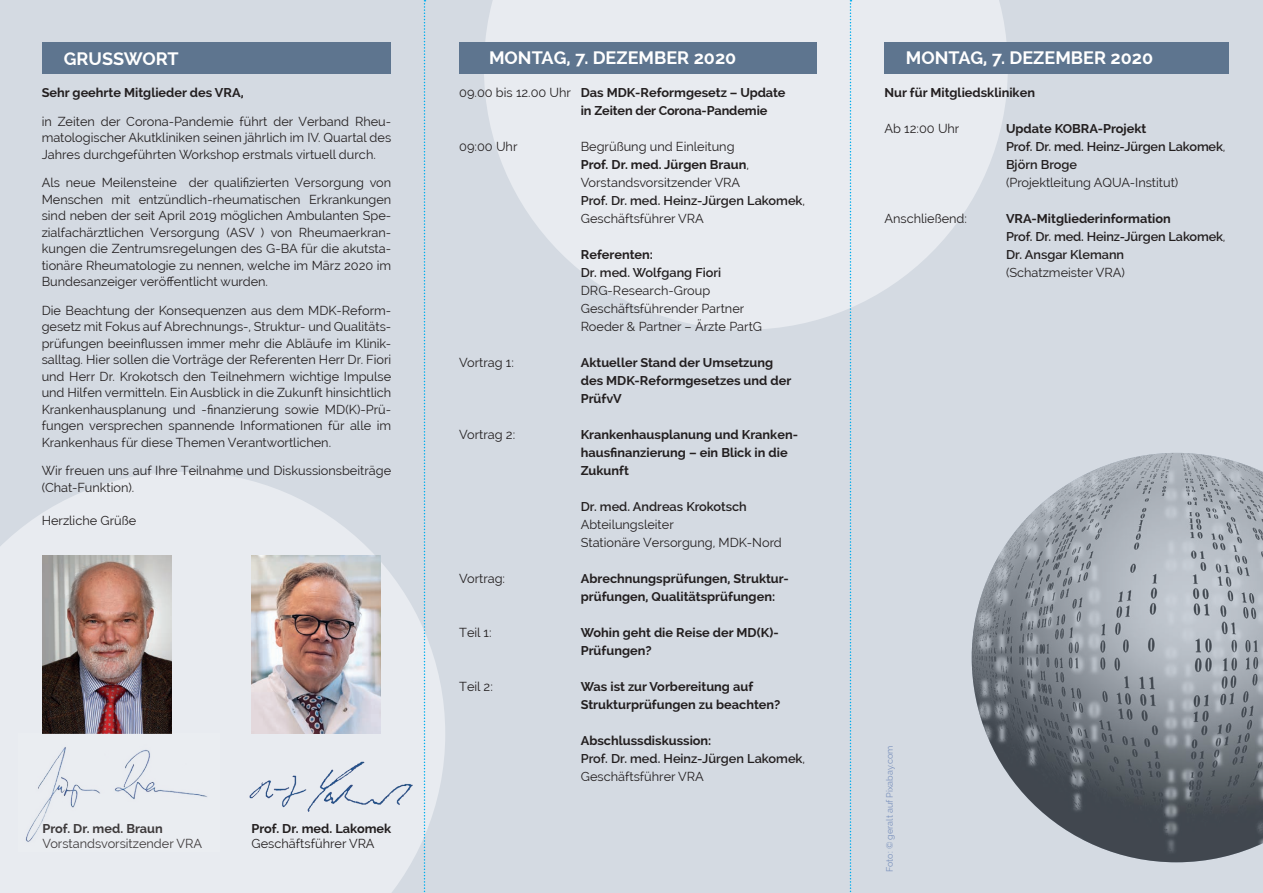
<style>
.page{position:relative;width:1263px;height:893px;background:#d4dae2}
.page>*{position:absolute;margin:0;border:0;box-sizing:border-box;transform-origin:0 0}
.t1{font:700 18px "Raleway";color:#fff}
.t2{font:12.75px/16.5px "Raleway";color:#231f20}
.t3{font:700 12.75px/18px "Raleway";color:#231f20}
.t4{font:600 12.75px/18px "Raleway";color:#231f20}
.t5{font:9px "Raleway";color:#7b92bd}
.s1{font-weight:400}
.s2{font-weight:700}
.s3{font-weight:600}
</style>
<div class="page">
<svg style="left:0;top:472px;width:445px;height:421px;fill:#e8ebf0"></svg>
<svg style="left:484px;top:0;width:524px;height:330px;fill:#e8ebf0"></svg>
<div style="left:43px;top:43px;width:348px;height:31px;background:#5e758f"></div>
<div style="left:459px;top:43px;width:357px;height:31px;background:#5e758f"></div>
<div style="left:884px;top:43px;width:344px;height:31px;background:#5e758f"></div>
<img style="left:43px;top:555px;width:128px;height:179px">
<img style="left:252px;top:555px;width:128px;height:179px">
<svg style="left:424px;top:0;width:1px;height:893px"></svg>
<svg style="left:850px;top:0;width:1px;height:893px"></svg>
<img style="left:972px;top:453px;width:291px;height:409px">
<div style="left:18px;top:734px;width:202px;height:118px;background:#eaedf1"></div>
<img style="left:247px;top:761px;width:166px;height:50px">
<h1 class="t1" style="left:64px;top:48px;width:116px">GRUSSWORT</h1>
<p class="t3" style="left:42px;top:84px;width:203px">Sehr geehrte Mitglieder des VRA,</p>
<p class="t2" style="left:42px;top:113px;width:351px;text-align:justify">in Zeiten der Corona-Pandemie führt der Verband Rheu&shy;matologischer Akutkliniken seinen jährlich im IV. Quartal des Jahres durchgeführten Workshop erstmals virtuell durch.</p>
<p class="t2" style="left:42px;top:174px;width:351px;text-align:justify">Als neue Meilensteine der qualifizierten Versorgung von Menschen mit entzündlich-rheumatischen Erkrankungen sind neben der seit April 2019 möglichen Ambulanten Spe&shy;zialfachärztlichen Versorgung (ASV ) von Rheumaerkran&shy;kungen die Zentrumsregelungen des G-BA für die akutsta&shy;tionäre Rheumatologie zu nennen, welche im März 2020 im Bundesanzeiger veröffentlicht wurden.</p>
<p class="t2" style="left:42px;top:302px;width:351px;text-align:justify">Die Beachtung der Konsequenzen aus dem MDK-Reform&shy;gesetz mit Fokus auf Abrechnungs-, Struktur- und Qualitäts&shy;prüfungen beeinflussen immer mehr die Abläufe im Klinik&shy;salltag. Hier sollen die Vorträge der Referenten Herr Dr. Fiori und Herr Dr. Krokotsch den Teilnehmern wichtige Impulse und Hilfen vermitteln. Ein Ausblick in die Zukunft hinsichtlich Krankenhausplanung und -finanzierung sowie MD(K)-Prü&shy;fungen versprechen spannende Informationen für alle im Krankenhaus für diese Themen Verantwortlichen.</p>
<p class="t2" style="left:42px;top:462px;width:351px">Wir freuen uns auf Ihre Teilnahme und Diskussionsbeiträge (Chat-Funktion).</p>
<p class="t2" style="left:42px;top:512px;width:96px">Herzliche Grüße</p>
<p class="t3" style="left:43px;top:819px;width:122px">Prof. Dr. med. Braun</p>
<p class="t2" style="left:43px;top:835px;width:161px">Vorstandsvorsitzender VRA</p>
<p class="t3" style="left:252px;top:819px;width:141px">Prof. Dr. med. Lakomek</p>
<p class="t2" style="left:252px;top:835px;width:125px">Geschäftsführer VRA</p>
<h1 class="t1" style="left:489px;top:48px;width:249px">MONTAG, 7. DEZEMBER 2020</h1>
<h1 class="t1" style="left:906px;top:48px;width:249px">MONTAG, 7. DEZEMBER 2020</h1>
<p class="t3" style="left:581px;top:84px;width:206px;text-indent:-122px"><span class="s1">09.00 bis 12.00 Uhr</span> Das MDK-Reformgesetz – Update in Zeiten der Corona-Pandemie</p>
<p class="t2" style="left:459px;top:138px;width:60px">09:00 Uhr</p>
<p class="t2" style="left:581px;top:138px;width:226px;line-height:18px">Begrüßung und Einleitung<br><span class="s2">Prof. Dr. med. Jürgen Braun</span>,<br>Vorstandsvorsitzender VRA<br><span class="s3">Prof. Dr. med. Heinz-Jürgen Lakomek</span>,<br>Geschäftsführer VRA</p>
<p class="t3" style="left:581px;top:246px;width:74px">Referenten:</p>
<p class="t4" style="left:581px;top:264px;width:142px">Dr. med. Wolfgang Fiori</p>
<p class="t2" style="left:581px;top:282px;width:183px;line-height:18px">DRG-Research-Group<br>Geschäftsführender Partner<br>Roeder &amp; Partner – Ärzte PartG</p>
<p class="t2" style="left:459px;top:354px;width:56px">Vortrag 1:</p>
<p class="t3" style="left:581px;top:354px;width:212px">Aktueller Stand der Umsetzung des MDK-Reformgesetzes und der<br>PrüfvV</p>
<p class="t2" style="left:459px;top:426px;width:57px">Vortrag 2:</p>
<p class="t3" style="left:581px;top:426px;width:219px">Krankenhausplanung und Kranken&shy;hausfinanzierung – ein Blick in die<br>Zukunft</p>
<p class="t4" style="left:581px;top:498px;width:168px">Dr. med. Andreas Krokotsch</p>
<p class="t2" style="left:581px;top:516px;width:202px;line-height:18px">Abteilungsleiter<br>Stationäre Versorgung, MDK-Nord</p>
<p class="t2" style="left:459px;top:570px;width:47px">Vortrag:</p>
<p class="t3" style="left:581px;top:570px;width:210px">Abrechnungsprüfungen, Struktur&shy;prüfungen, Qualitätsprüfungen:</p>
<p class="t2" style="left:459px;top:624px;width:34px">Teil 1:</p>
<p class="t3" style="left:581px;top:624px;width:199px">Wohin geht die Reise der MD(K)-<br>Prüfungen?</p>
<p class="t2" style="left:459px;top:678px;width:35px">Teil 2:</p>
<p class="t3" style="left:581px;top:678px;width:201px">Was ist zur Vorbereitung auf<br>Strukturprüfungen zu beachten?</p>
<p class="t4" style="left:581px;top:732px;width:226px"><span class="s2">Abschlussdiskussion:<br></span>Prof. Dr. med. Heinz-Jürgen Lakomek<span class="s1">,<br>Geschäftsführer VRA</span></p>
<p class="t3" style="left:884px;top:84px;width:152px">Nur für Mitgliedskliniken</p>
<p class="t2" style="left:884px;top:120px;width:76px">Ab 12:00 Uhr</p>
<p class="t4" style="left:1006px;top:120px;width:221px"><span class="s2">Update KOBRA-Projekt<br></span>Prof. Dr. med. Heinz-Jürgen Lakomek<span class="s1">,<br></span>Björn Broge</p>
<p class="t2" style="left:1006px;top:174px;width:174px">(Projektleitung AQUA-Institut)</p>
<p class="t2" style="left:884px;top:210px;width:84px">Anschließend:</p>
<p class="t4" style="left:1006px;top:210px;width:221px"><span class="s2">VRA-Mitgliederinformation<br></span>Prof. Dr. med. Heinz-Jürgen Lakomek<span class="s1">,<br></span>Dr. Ansgar Klemann</p>
<p class="t2" style="left:1006px;top:264px;width:120px">(Schatzmeister VRA)</p>
<p class="t5" style="left:884px;top:872px;width:128px;rotate:-90deg">Foto: © geralt auf Pixabay.com</p>
</div>
